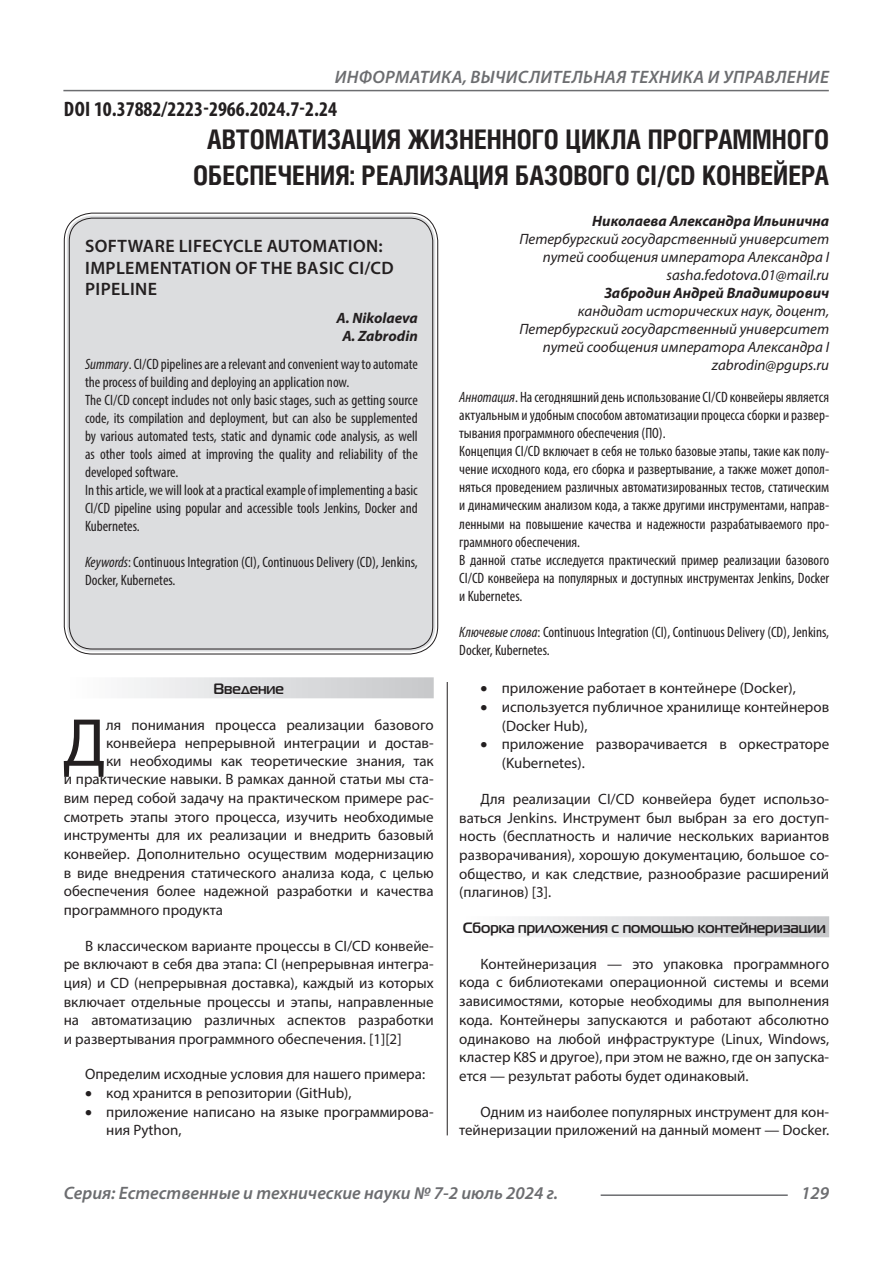
<style>
.page{position:relative;width:893px;height:1263px;background:#fff}
.page>*{position:absolute;margin:0;border:0;box-sizing:border-box;transform-origin:0 0}
.Статья_текст_первый{font:68.4px "Myriad Pro";color:#231f20}
.Статья_название{font:700 27px/36px "Helios Cond C";color:#231f20;text-align:center}
.ДОИ{font:700 condensed 21px "Myriad Pro";color:#231f20}
.t1{font:italic 600 18px "Myriad Pro";letter-spacing:.005em;color:#6c6d70}
.Статья_название_англ{font:600 18px/21.6px "Myriad Pro";letter-spacing:.02em;color:#231f20}
.Статья_текст{font:15px/18.8px "Myriad Pro";color:#231f20;text-align:justify}
.Статья_аннотация_тек{font:condensed 15px/18px "Myriad Pro";color:#231f20;text-align:justify}
.Статья_аннотация_анг{font:condensed 15px/18px "Myriad Pro";color:#231f20}
.Статья_текст_первый-2{font:15px "Myriad Pro";color:#231f20}
.Статья_автор_инфо{font:italic 15px/18px "Myriad Pro";color:#231f20;text-align:right}
.Статья_автор_инфо-2{font:italic 700 15px "Myriad Pro";color:#231f20}
.Статья_подзаголовок{font:700 15px "Magistral C";color:#231f20}
.Статья_автор_англ{font:italic 700 15px "Myriad Pro";color:#231f20}
.s1{font-style:italic}
</style>
<div class="page">
<hr style="left:447px;top:128px;width:1px;height:1007px;background:#231f20">
<hr style="left:63px;top:90px;width:766px;height:1px;background:#6c6d70">
<hr style="left:601px;top:1194px;width:187px;height:2px;background:#6c6d70">
<div style="left:441px;top:128px;width:13px;height:554px;background:#fff"></div>
<div style="left:67px;top:216px;width:368px;height:435px;background:#dcdddf;border-radius:26px"></div>
<div style="left:64px;top:677px;width:370px;height:21px;background:linear-gradient(to right,#fefeff,#c6c8ca)"></div>
<div style="left:459px;top:916px;width:370px;height:21px;background:linear-gradient(to right,#fefeff,#c6c8ca)"></div>
<p class="t1" style="left:335px;top:66px;width:496px">ИНФОРМАТИКА, ВЫЧИСЛИТЕЛЬНАЯ ТЕХНИКА И УПРАВЛЕНИЕ</p>
<p class="ДОИ" style="left:64px;top:96px;width:274px">DOI 10.37882/2223-2966.2024.7-2.24</p>
<p class="Статья_название" style="left:193px;top:121px;width:637px">АВТОМАТИЗАЦИЯ ЖИЗНЕННОГО ЦИКЛА ПРОГРАММНОГО<br>ОБЕСПЕЧЕНИЯ: РЕАЛИЗАЦИЯ БАЗОВОГО CI/CD КОНВЕЙЕРА</p>
<p class="Статья_автор_инфо-2" style="left:592px;top:211px;width:238px">Николаева Александра Ильинична</p>
<p class="Статья_автор_инфо" style="left:519px;top:230px;width:311px">Петербургский государственный университет путей сообщения императора Александра I</p>
<p class="Статья_автор_инфо" style="left:666px;top:266px;width:164px">sasha.fedotova.01@mail.ru</p>
<p class="Статья_автор_инфо-2" style="left:604px;top:283px;width:226px">Забродин Андрей Владимирович</p>
<p class="Статья_автор_инфо" style="left:519px;top:302px;width:311px">кандидат исторических наук, доцент,<br>Петербургский государственный университет путей сообщения императора Александра I</p>
<p class="Статья_автор_инфо" style="left:712px;top:356px;width:119px">zabrodin@pgups.ru</p>
<p class="Статья_аннотация_тек" style="left:459px;top:388px;width:371px"><span class="s1">Аннотация</span>. На сегодняшний день использование CI/CD конвейеры является актуальным и удобным способом автоматизации процесса сборки и развер&shy;тывания программного обеспечения (ПО).</p>
<p class="Статья_аннотация_тек" style="left:459px;top:442px;width:371px">Концепция CI/CD включает в себя не только базовые этапы, такие как полу&shy;чение исходного кода, его сборка и развертывание, а также может допол&shy;няться проведением различных автоматизированных тестов, статическим и динамическим анализом кода, а также другими инструментами, направ&shy;ленными на повышение качества и надежности разрабатываемого про&shy;граммного обеспечения.</p>
<p class="Статья_аннотация_тек" style="left:459px;top:550px;width:371px">В данной статье исследуется практический пример реализации базового CI/CD конвейера на популярных и доступных инструментах Jenkins, Docker и Kubernetes.</p>
<p class="Статья_аннотация_тек" style="left:459px;top:622px;width:371px"><span class="s1">Ключевые слова</span>: Continuous Integration (CI), Continuous Delivery (CD), Jenkins,<br>Docker, Kubernetes.</p>
<p class="Статья_название_англ" style="left:85px;top:235px;width:310px">SOFTWARE LIFECYCLE AUTOMATION:<br>IMPLEMENTATION OF THE BASIC CI/CD<br>PIPELINE</p>
<p class="Статья_автор_англ" style="left:337px;top:308px;width:83px">A. Nikolaeva</p>
<p class="Статья_автор_англ" style="left:342px;top:326px;width:77px">A. Zabrodin</p>
<p class="Статья_аннотация_анг" style="left:85px;top:354px;width:334px"><span class="s1">Summary</span>. CI/CD pipelines are a relevant and convenient way to automate the process of building and deploying an application now.</p>
<p class="Статья_аннотация_анг" style="left:85px;top:390px;width:334px;text-align:justify">The CI/CD concept includes not only basic stages, such as getting source code, its compilation and deployment, but can also be supplemented by various automated tests, static and dynamic code analysis, as well as other tools aimed at improving the quality and reliability of the developed software.</p>
<p class="Статья_аннотация_анг" style="left:85px;top:480px;width:334px;text-align:justify">In this article, we will look at a practical example of implementing a basic CI/CD pipeline using popular and accessible tools Jenkins, Docker and Kubernetes.</p>
<p class="Статья_аннотация_анг" style="left:85px;top:552px;width:334px"><span class="s1">Keywords</span>: Continuous Integration (CI), Continuous Delivery (CD), Jenkins,<br>Docker, Kubernetes.</p>
<p class="Статья_подзаголовок" style="left:213px;top:680px;width:72px">Введение</p>
<p class="Статья_текст_первый" style="left:63px;top:701px;width:45px">Д</p>
<p class="Статья_текст_первый-2" style="left:106px;top:715px;width:329px">ля понимания процесса реализации базового</p>
<p class="Статья_текст_первый-2" style="left:106px;top:733px;width:329px">конвейера непрерывной интеграции и достав-</p>
<p class="Статья_текст_первый-2" style="left:106px;top:751px;width:329px">ки необходимы как теоретические знания, так</p>
<p class="Статья_текст_первый-2" style="left:64px;top:770px;width:371px">и практические навыки. В рамках данной статьи мы ста-</p>
<p class="Статья_текст_первый-2" style="left:64px;top:789px;width:371px">вим перед собой задачу на практическом примере рас-</p>
<p class="Статья_текст_первый-2" style="left:64px;top:807px;width:371px">смотреть этапы этого процесса, изучить необходимые</p>
<p class="Статья_текст_первый-2" style="left:64px;top:826px;width:371px">инструменты для их реализации и внедрить базовый</p>
<p class="Статья_текст_первый-2" style="left:64px;top:845px;width:371px">конвейер. Дополнительно осуществим модернизацию</p>
<p class="Статья_текст_первый-2" style="left:64px;top:863px;width:371px">в виде внедрения статического анализа кода, с целью</p>
<p class="Статья_текст_первый-2" style="left:64px;top:882px;width:371px">обеспечения более надежной разработки и качества</p>
<p class="Статья_текст_первый-2" style="left:64px;top:901px;width:161px">программного продукта</p>
<p class="Статья_текст" style="left:64px;top:936px;width:371px;text-indent:21px">В классическом варианте процессы в CI/CD конвейе&shy;ре включают в себя два этапа: CI (непрерывная интегра&shy;ция) и CD (непрерывная доставка), каждый из которых включает отдельные процессы и этапы, направленные на автоматизацию различных аспектов разработки и развертывания программного обеспечения. [1][2]</p>
<p class="Статья_текст" style="left:85px;top:1065px;width:342px">Определим исходные условия для нашего примера:</p>
<p class="Статья_текст" style="left:85px;top:1083px;width:268px">• код хранится в репозитории (GitHub),</p>
<p class="Статья_текст" style="left:106px;top:1102px;width:329px;text-indent:-21px">• приложение написано на языке программирова&shy;ния Python,</p>
<p class="Статья_текст" style="left:480px;top:679px;width:317px">• приложение работает в контейнере (Docker),</p>
<p class="Статья_текст" style="left:502px;top:697px;width:329px;text-indent:-21px">• используется публичное хранилище контейнеров (Docker Hub),</p>
<p class="Статья_текст" style="left:502px;top:735px;width:329px;text-indent:-21px">• приложение разворачивается в оркестраторе (Kubernetes).</p>
<p class="Статья_текст" style="left:459px;top:789px;width:371px;text-indent:21px">Для реализации CI/CD конвейера будет использо&shy;ваться Jenkins. Инструмент был выбран за его доступ&shy;ность (бесплатность и наличие нескольких вариантов разворачивания), хорошую документацию, большое со&shy;общество, и как следствие, разнообразие расширений (плагинов) [3].</p>
<p class="Статья_подзаголовок" style="left:463px;top:919px;width:365px">Сборка приложения с помощью контейнеризации</p>
<p class="Статья_текст" style="left:459px;top:954px;width:371px;text-indent:21px">Контейнеризация — это упаковка программного кода с библиотеками операционной системы и всеми зависимостями, которые необходимы для выполнения кода. Контейнеры запускаются и работают абсолютно одинаково на любой инфраструктуре (Linux, Windows, кластер K8S и другое), при этом не важно, где он запуска&shy;ется — результат работы будет одинаковый.</p>
<p class="Статья_текст" style="left:459px;top:1102px;width:371px;text-align:right">Одним из наиболее популярных инструмент для кон&shy;тейнеризации приложений на данный момент — Docker.</p>
<p class="t1" style="left:64px;top:1182px;width:496px">Серия: Естественные и технические науки № 7-2 июль 2024 г.</p>
<p class="t1" style="left:801px;top:1182px;width:30px">129</p>
</div>
